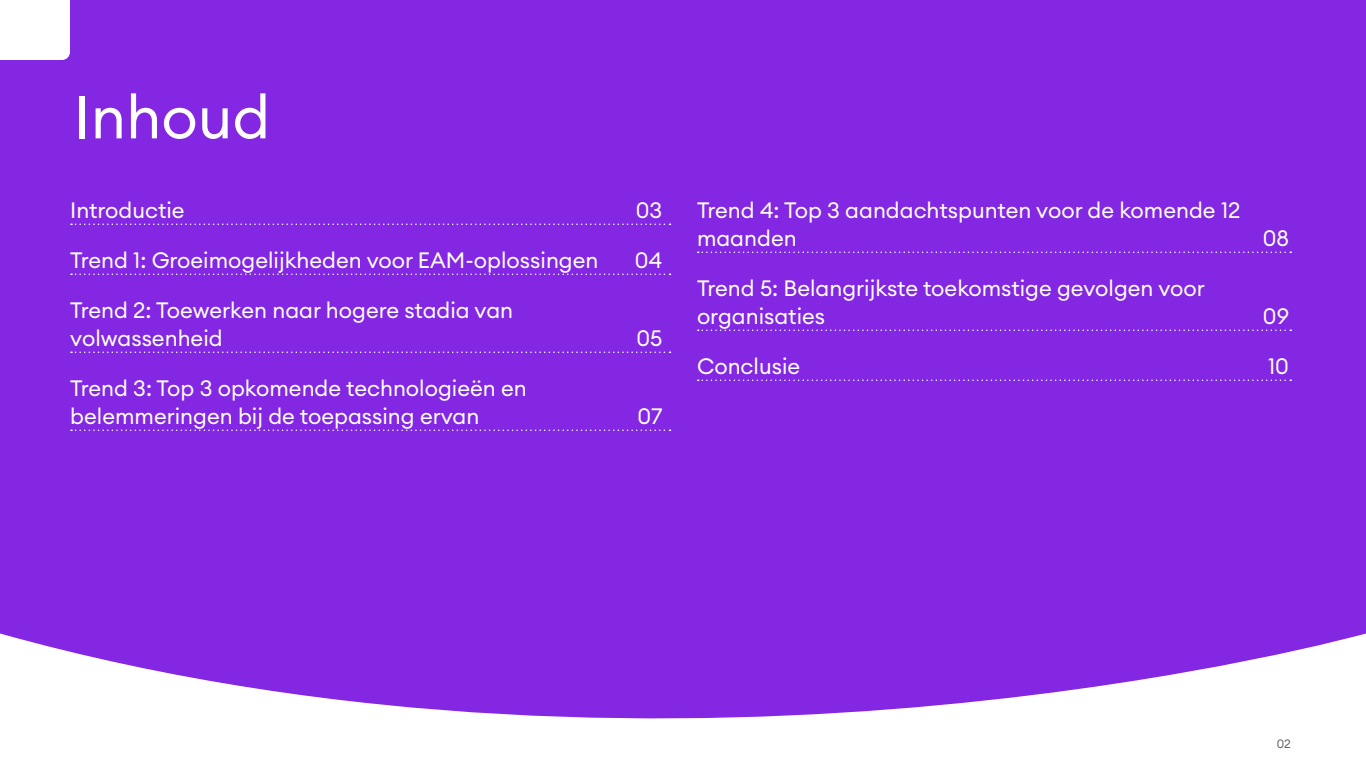
<style>
.page{position:relative;width:1366px;height:768px;background:#fff}
.page>*{position:absolute;margin:0;border:0;box-sizing:border-box;transform-origin:0 0}
.t1{font:60px "Euclid Circular A";color:#fff}
.t2{font:22px/28px "Euclid Circular A";color:#fff}
.t3{font:12px "Euclid Circular A";color:#656565}
</style>
<div class="page">
<div style="left:0;top:0;width:1366px;height:719px;background:#8427e2"></div>
<svg style="left:71px;top:224px;width:600px;height:1px"></svg>
<svg style="left:71px;top:274px;width:600px;height:1px"></svg>
<svg style="left:71px;top:352px;width:600px;height:1px"></svg>
<svg style="left:71px;top:430px;width:600px;height:1px"></svg>
<svg style="left:698px;top:252px;width:593px;height:1px"></svg>
<svg style="left:698px;top:330px;width:593px;height:1px"></svg>
<svg style="left:698px;top:380px;width:593px;height:1px"></svg>
<svg style="left:0;top:0;width:70px;height:60px"></svg>
<h1 class="t1" style="left:74px;top:78px;width:198px">Inhoud</h1>
<p class="t2" style="left:70px;top:195px;width:116px">Introductie</p>
<p class="t2" style="left:636px;top:195px;width:28px">03</p>
<p class="t2" style="left:70px;top:245px;width:530px">Trend 1: Groeimogelijkheden voor EAM-oplossingen</p>
<p class="t2" style="left:635px;top:245px;width:29px">04</p>
<p class="t2" style="left:70px;top:296px;width:444px">Trend 2: Toewerken naar hogere stadia van volwassenheid</p>
<p class="t2" style="left:636px;top:324px;width:27px">05</p>
<p class="t2" style="left:70px;top:374px;width:458px">Trend 3: Top 3 opkomende technologieën en belemmeringen bij de toepassing ervan</p>
<p class="t2" style="left:637px;top:402px;width:26px">07</p>
<p class="t2" style="left:697px;top:195px;width:545px">Trend 4: Top 3 aandachtspunten voor de komende 12 maanden</p>
<p class="t2" style="left:697px;top:274px;width:509px">Trend 5: Belangrijkste toekomstige gevolgen voor organisaties</p>
<p class="t2" style="left:1263px;top:223px;width:28px">08</p>
<p class="t2" style="left:1263px;top:302px;width:28px">09</p>
<p class="t2" style="left:697px;top:352px;width:105px">Conclusie</p>
<p class="t2" style="left:1268px;top:352px;width:22px">10</p>
<p class="t3" style="left:1277px;top:736px;width:16px">02</p>
</div>
